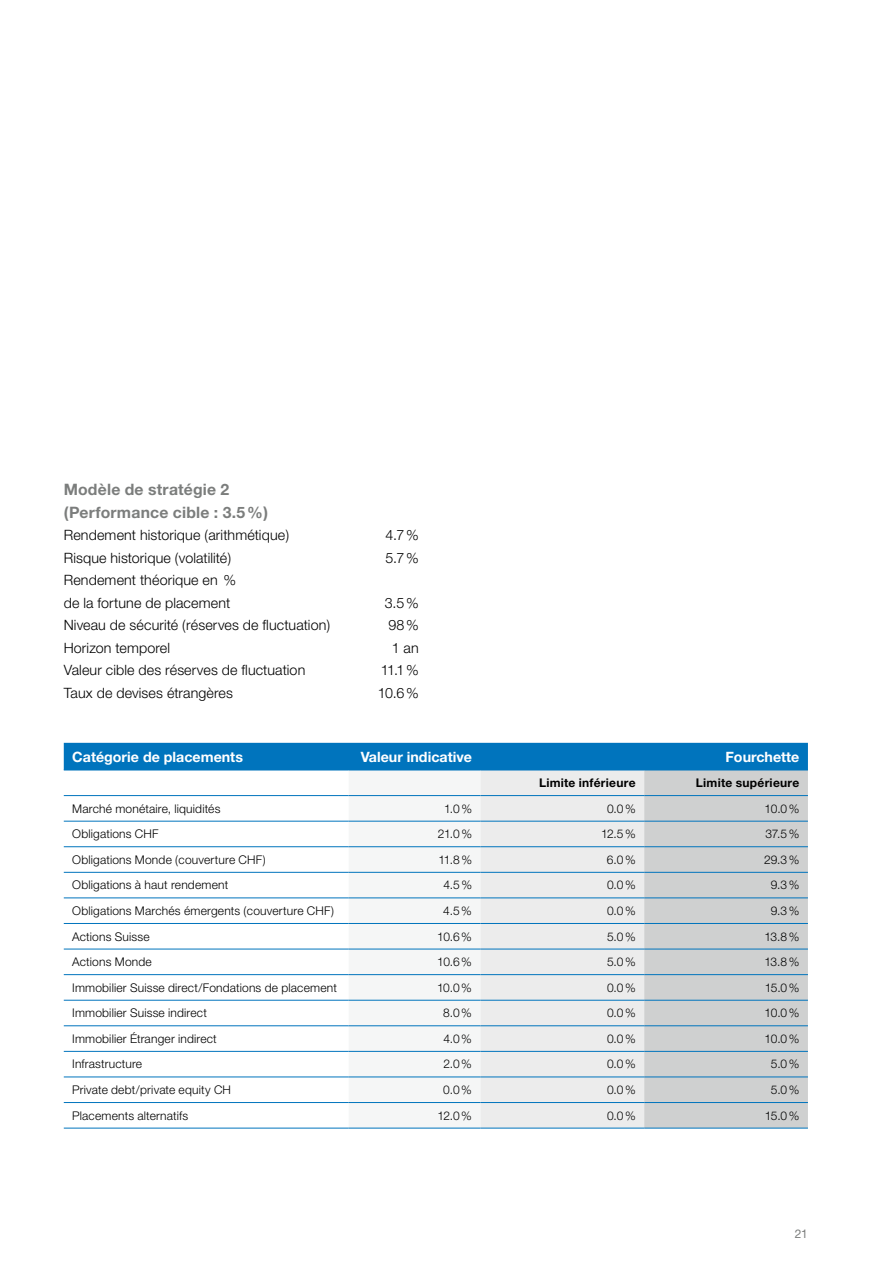
<style>
.page{position:relative;width:893px;height:1263px;background:#fff}
.page>*{position:absolute;margin:0;border:0;box-sizing:border-box;transform-origin:0 0}
.t1{font:700 15.75px/22.5px "Helvetica Neue LT Std";letter-spacing:.015em;color:#7b7d7c}
.t2{font:300 14.25px/22.5px "Helvetica Neue LT Std";letter-spacing:.01em;color:#000}
.t3{font:700 14.25px "Helvetica Neue LT Std";color:#fff}
.t4{font:300 12px "Helvetica Neue LT Std";letter-spacing:.015em;color:#000}
.t5{font:700 12px "Helvetica Neue LT Std";letter-spacing:.025em;color:#000}
.t6{font:12px "Helvetica Neue LT Std";color:#7b7d7c}
</style>
<div class="page">
<div style="left:64px;top:743px;width:744px;height:27px;background:#0074bd"></div>
<div style="left:349px;top:796px;width:131px;height:332px;background:#f5f6f6"></div>
<div style="left:480px;top:771px;width:164px;height:357px;background:#ececec"></div>
<div style="left:644px;top:771px;width:164px;height:357px;background:#cfd0d0"></div>
<hr style="left:64px;top:795px;width:285px;height:1px;background:#0074bd">
<hr style="left:349px;top:795px;width:131px;height:1px;background:#0074bd">
<hr style="left:480px;top:795px;width:164px;height:1px;background:#0074bd">
<hr style="left:644px;top:795px;width:164px;height:1px;background:#0074bd">
<hr style="left:64px;top:821px;width:285px;height:1px;background:#0074bd">
<hr style="left:349px;top:821px;width:131px;height:1px;background:#0074bd">
<hr style="left:480px;top:821px;width:164px;height:1px;background:#0074bd">
<hr style="left:644px;top:821px;width:164px;height:1px;background:#0074bd">
<hr style="left:64px;top:846px;width:285px;height:1px;background:#0074bd">
<hr style="left:349px;top:846px;width:131px;height:1px;background:#0074bd">
<hr style="left:480px;top:846px;width:164px;height:1px;background:#0074bd">
<hr style="left:644px;top:846px;width:164px;height:1px;background:#0074bd">
<hr style="left:64px;top:872px;width:285px;height:1px;background:#0074bd">
<hr style="left:349px;top:872px;width:131px;height:1px;background:#0074bd">
<hr style="left:480px;top:872px;width:164px;height:1px;background:#0074bd">
<hr style="left:644px;top:872px;width:164px;height:1px;background:#0074bd">
<hr style="left:64px;top:898px;width:285px;height:1px;background:#0074bd">
<hr style="left:349px;top:898px;width:131px;height:1px;background:#0074bd">
<hr style="left:480px;top:898px;width:164px;height:1px;background:#0074bd">
<hr style="left:644px;top:898px;width:164px;height:1px;background:#0074bd">
<hr style="left:64px;top:923px;width:285px;height:1px;background:#0074bd">
<hr style="left:349px;top:923px;width:131px;height:1px;background:#0074bd">
<hr style="left:480px;top:923px;width:164px;height:1px;background:#0074bd">
<hr style="left:644px;top:923px;width:164px;height:1px;background:#0074bd">
<hr style="left:64px;top:949px;width:285px;height:1px;background:#0074bd">
<hr style="left:349px;top:949px;width:131px;height:1px;background:#0074bd">
<hr style="left:480px;top:949px;width:164px;height:1px;background:#0074bd">
<hr style="left:644px;top:949px;width:164px;height:1px;background:#0074bd">
<hr style="left:64px;top:974px;width:285px;height:1px;background:#0074bd">
<hr style="left:349px;top:974px;width:131px;height:1px;background:#0074bd">
<hr style="left:480px;top:974px;width:164px;height:1px;background:#0074bd">
<hr style="left:644px;top:974px;width:164px;height:1px;background:#0074bd">
<hr style="left:64px;top:1000px;width:285px;height:1px;background:#0074bd">
<hr style="left:349px;top:1000px;width:131px;height:1px;background:#0074bd">
<hr style="left:480px;top:1000px;width:164px;height:1px;background:#0074bd">
<hr style="left:644px;top:1000px;width:164px;height:1px;background:#0074bd">
<hr style="left:64px;top:1025px;width:285px;height:1px;background:#0074bd">
<hr style="left:349px;top:1025px;width:131px;height:1px;background:#0074bd">
<hr style="left:480px;top:1025px;width:164px;height:1px;background:#0074bd">
<hr style="left:644px;top:1025px;width:164px;height:1px;background:#0074bd">
<hr style="left:64px;top:1051px;width:285px;height:1px;background:#0074bd">
<hr style="left:349px;top:1051px;width:131px;height:1px;background:#0074bd">
<hr style="left:480px;top:1051px;width:164px;height:1px;background:#0074bd">
<hr style="left:644px;top:1051px;width:164px;height:1px;background:#0074bd">
<hr style="left:64px;top:1128px;width:285px;height:1px;background:#0074bd">
<hr style="left:349px;top:1128px;width:131px;height:1px;background:#0074bd">
<hr style="left:480px;top:1128px;width:164px;height:1px;background:#0074bd">
<hr style="left:644px;top:1128px;width:164px;height:1px;background:#0074bd">
<hr style="left:64px;top:770px;width:285px;height:1px;background:#0074bd">
<hr style="left:349px;top:770px;width:131px;height:1px;background:#0074bd">
<hr style="left:480px;top:770px;width:164px;height:1px;background:#0074bd">
<hr style="left:644px;top:770px;width:164px;height:1px;background:#0074bd">
<hr style="left:64px;top:1077px;width:285px;height:1px;background:#0074bd">
<hr style="left:349px;top:1077px;width:131px;height:1px;background:#0074bd">
<hr style="left:480px;top:1077px;width:164px;height:1px;background:#0074bd">
<hr style="left:644px;top:1077px;width:164px;height:1px;background:#0074bd">
<hr style="left:64px;top:1102px;width:285px;height:1px;background:#0074bd">
<hr style="left:349px;top:1102px;width:131px;height:1px;background:#0074bd">
<hr style="left:480px;top:1102px;width:164px;height:1px;background:#0074bd">
<hr style="left:644px;top:1102px;width:164px;height:1px;background:#0074bd">
<h1 class="t1" style="left:64px;top:478px;width:206px">Modèle de stratégie 2 (Performance cible : 3.5%)</h1>
<p class="t2" style="left:64px;top:523px;width:227px">Rendement historique (arithmétique)</p>
<p class="t2" style="left:386px;top:523px;width:35px">4.7%</p>
<p class="t2" style="left:64px;top:546px;width:169px">Risque historique (volatilité)</p>
<p class="t2" style="left:385px;top:546px;width:35px">5.7%</p>
<p class="t2" style="left:64px;top:568px;width:174px">Rendement théorique en % de la fortune de placement</p>
<p class="t2" style="left:385px;top:591px;width:36px">3.5%</p>
<p class="t2" style="left:64px;top:613px;width:268px">Niveau de sécurité (réserves de fluctuation)</p>
<p class="t2" style="left:388px;top:613px;width:32px">98%</p>
<p class="t2" style="left:64px;top:636px;width:108px">Horizon temporel</p>
<p class="t2" style="left:392px;top:636px;width:29px">1 an</p>
<p class="t2" style="left:64px;top:658px;width:243px">Valeur cible des réserves de fluctuation</p>
<p class="t2" style="left:381px;top:658px;width:40px">11.1 %</p>
<p class="t2" style="left:64px;top:681px;width:171px">Taux de devises étrangères</p>
<p class="t2" style="left:378px;top:681px;width:42px">10.6%</p>
<p class="t3" style="left:72px;top:748px;width:172px">Catégorie de placements</p>
<p class="t3" style="left:361px;top:748px;width:113px">Valeur indicative</p>
<p class="t3" style="left:725px;top:748px;width:75px">Fourchette</p>
<p class="t5" style="left:539px;top:775px;width:98px">Limite inférieure</p>
<p class="t5" style="left:696px;top:775px;width:105px">Limite supérieure</p>
<p class="t4" style="left:72px;top:801px;width:150px">Marché monétaire, liquidités</p>
<p class="t4" style="left:444px;top:801px;width:29px">1.0%</p>
<p class="t4" style="left:607px;top:801px;width:30px">0.0%</p>
<p class="t4" style="left:765px;top:801px;width:36px">10.0%</p>
<p class="t4" style="left:72px;top:827px;width:88px">Obligations CHF</p>
<p class="t4" style="left:438px;top:827px;width:36px">21.0%</p>
<p class="t4" style="left:601px;top:827px;width:36px">12.5%</p>
<p class="t4" style="left:765px;top:827px;width:35px">37.5%</p>
<p class="t4" style="left:72px;top:852px;width:195px">Obligations Monde (couverture CHF)</p>
<p class="t4" style="left:438px;top:852px;width:35px">11.8%</p>
<p class="t4" style="left:607px;top:852px;width:30px">6.0%</p>
<p class="t4" style="left:764px;top:852px;width:37px">29.3%</p>
<p class="t4" style="left:72px;top:878px;width:157px">Obligations à haut rendement</p>
<p class="t4" style="left:443px;top:878px;width:30px">4.5%</p>
<p class="t4" style="left:607px;top:878px;width:30px">0.0%</p>
<p class="t4" style="left:771px;top:878px;width:30px">9.3%</p>
<p class="t4" style="left:72px;top:903px;width:263px">Obligations Marchés émergents (couverture CHF)</p>
<p class="t4" style="left:443px;top:903px;width:30px">4.5%</p>
<p class="t4" style="left:607px;top:903px;width:30px">0.0%</p>
<p class="t4" style="left:771px;top:903px;width:30px">9.3%</p>
<p class="t4" style="left:72px;top:929px;width:79px">Actions Suisse</p>
<p class="t4" style="left:437px;top:929px;width:36px">10.6%</p>
<p class="t4" style="left:607px;top:929px;width:30px">5.0%</p>
<p class="t4" style="left:764px;top:929px;width:36px">13.8%</p>
<p class="t4" style="left:72px;top:954px;width:81px">Actions Monde</p>
<p class="t4" style="left:437px;top:954px;width:36px">10.6%</p>
<p class="t4" style="left:607px;top:954px;width:30px">5.0%</p>
<p class="t4" style="left:764px;top:954px;width:36px">13.8%</p>
<p class="t4" style="left:72px;top:980px;width:266px">Immobilier Suisse direct/Fondations de placement</p>
<p class="t4" style="left:437px;top:980px;width:36px">10.0%</p>
<p class="t4" style="left:607px;top:980px;width:30px">0.0%</p>
<p class="t4" style="left:765px;top:980px;width:36px">15.0%</p>
<p class="t4" style="left:72px;top:1006px;width:136px">Immobilier Suisse indirect</p>
<p class="t4" style="left:443px;top:1006px;width:30px">8.0%</p>
<p class="t4" style="left:607px;top:1006px;width:30px">0.0%</p>
<p class="t4" style="left:765px;top:1006px;width:36px">10.0%</p>
<p class="t4" style="left:72px;top:1031px;width:146px">Immobilier Étranger indirect</p>
<p class="t4" style="left:443px;top:1031px;width:30px">4.0%</p>
<p class="t4" style="left:607px;top:1031px;width:30px">0.0%</p>
<p class="t4" style="left:765px;top:1031px;width:36px">10.0%</p>
<p class="t4" style="left:72px;top:1057px;width:71px">Infrastructure</p>
<p class="t4" style="left:443px;top:1057px;width:30px">2.0%</p>
<p class="t4" style="left:607px;top:1057px;width:30px">0.0%</p>
<p class="t4" style="left:771px;top:1057px;width:30px">5.0%</p>
<p class="t4" style="left:72px;top:1082px;width:160px">Private debt/private equity CH</p>
<p class="t4" style="left:443px;top:1082px;width:30px">0.0%</p>
<p class="t4" style="left:607px;top:1082px;width:30px">0.0%</p>
<p class="t4" style="left:771px;top:1082px;width:30px">5.0%</p>
<p class="t4" style="left:72px;top:1108px;width:117px">Placements alternatifs</p>
<p class="t4" style="left:438px;top:1108px;width:36px">12.0%</p>
<p class="t4" style="left:607px;top:1108px;width:30px">0.0%</p>
<p class="t4" style="left:765px;top:1108px;width:36px">15.0%</p>
<p class="t6" style="left:795px;top:1226px;width:15px">21</p>
</div>
